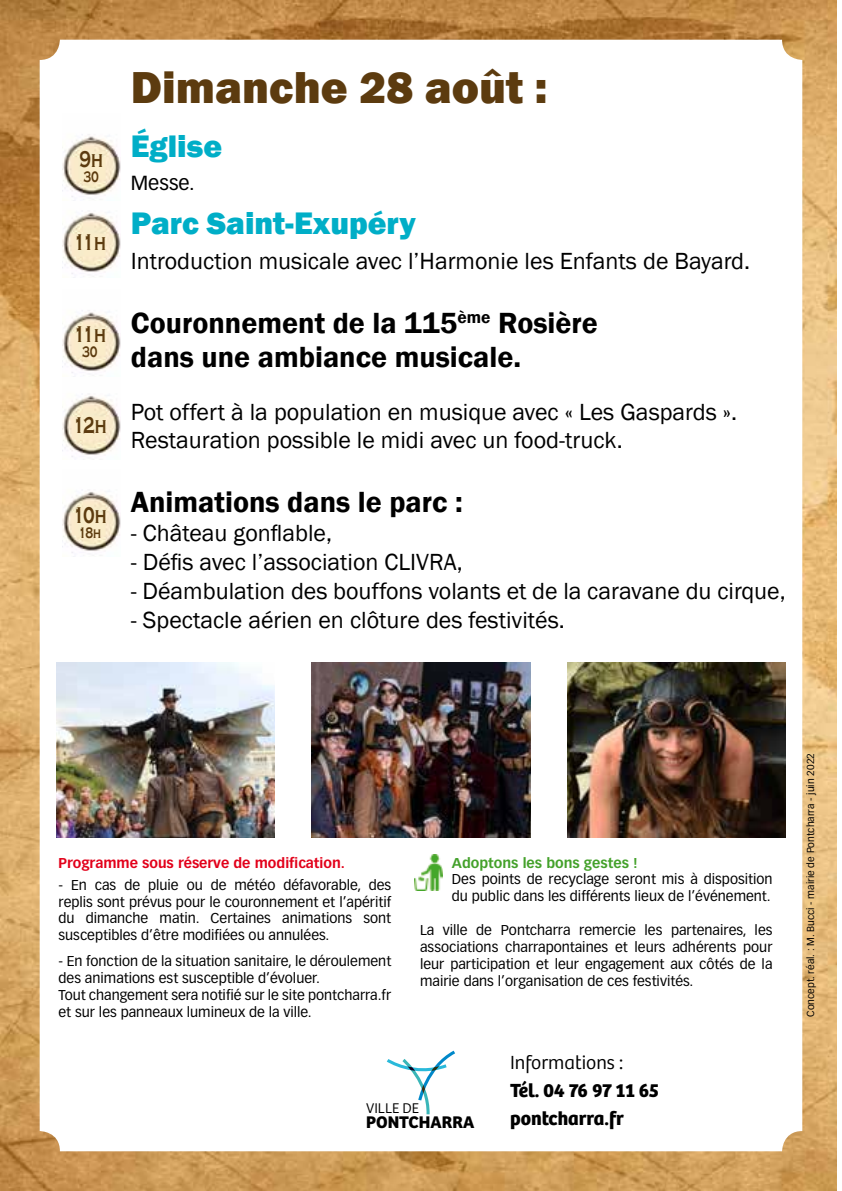
<style>
.page{position:relative;width:842px;height:1191px;background:#fff}
.page>*{position:absolute;margin:0;border:0;box-sizing:border-box;transform-origin:0 0}
.t1{font:800 46px "Franklin Gothic";color:#5c3b0f}
.t2{font:800 32px "Franklin Gothic";color:#00aec7}
.t3{font:600 30px/34px "Franklin Gothic";color:#000}
.t4{font:24px/28.8px "Franklin Gothic";color:#000}
.t5{font:700 23.4px "Copperplate Gothic";color:#5c3b0f;scale:.7 1}
.t6{font:20px "Vectora LT Pro";color:#000}
.t7{font:700 19.8px/27.4px "Bree";color:#000}
.t8{font:300 19.8px "Bree";color:#000}
.t9{font:700 17.4px "Bree";color:#000}
.t10{font:700 15.6px "Copperplate Gothic";color:#5c3b0f;scale:.7 1}
.t11{font:300 14.6px "Bree";color:#000}
.t12{font:14px/16.8px "Vectora LT Pro";color:#000;text-align:justify}
.t13{font:700 14px "Vectora LT Pro";color:#e2001a}
.t14{font:700 14px "Vectora LT Pro";color:#44a12b}
.t15{font:10px "Vectora LT Pro";color:#000}
</style>
<div class="page">
<img style="left:0;top:0;width:837px;height:1191px">
<div style="left:40px;top:40px;width:762px;height:1111px;background:#fff;border-radius:20px"></div>
<img style="left:415px;top:854px;width:27px;height:37px">
<img style="left:312px;top:662px;width:218px;height:176px">
<img style="left:567px;top:662px;width:218px;height:176px">
<svg style="left:386px;top:1050px;width:69px;height:65px"></svg>
<img style="left:57px;top:662px;width:218px;height:176px">
<img style="left:62px;top:376px;width:58px;height:81px">
<img style="left:62px;top:310px;width:58px;height:63px">
<img style="left:62px;top:200px;width:58px;height:74px">
<img style="left:62px;top:134px;width:58px;height:63px">
<img style="left:62px;top:491px;width:58px;height:62px">
<h3 class="t5" style="left:79px;top:146px;width:35px">9h</h3>
<p class="t10" style="left:83px;top:168px;width:24px">30</p>
<h3 class="t5" style="left:74px;top:229px;width:48px">11h</h3>
<h3 class="t5" style="left:74px;top:321px;width:48px">11h</h3>
<p class="t10" style="left:82px;top:343px;width:24px">30</p>
<h3 class="t5" style="left:73px;top:412px;width:50px">12h</h3>
<h3 class="t5" style="left:73px;top:502px;width:50px">10h</h3>
<p class="t10" style="left:79px;top:524px;width:34px">18h</p>
<h1 class="t1" style="left:131px;top:57px;width:418px">Dimanche 28 août :</h1>
<h2 class="t2" style="left:131px;top:125px;width:93px">Église</h2>
<h3 class="t6" style="left:131px;top:171px;width:65px">Messe.</h3>
<h2 class="t2" style="left:131px;top:202px;width:286px">Parc Saint-Exupéry</h2>
<h3 class="t4" style="left:131px;top:247px;width:621px">Introduction musicale avec l’Harmonie les Enfants de Bayard.</h3>
<h3 class="t3" style="left:131px;top:306px;width:469px">Couronnement de la 115<sup>ème</sup> Rosière dans une ambiance musicale.</h3>
<h3 class="t4" style="left:131px;top:398px;width:608px">Pot offert à la population en musique avec « Les Gaspards ».<br>Restauration possible le midi avec un food-truck.</h3>
<h3 class="t3" style="left:131px;top:486px;width:333px">Animations dans le parc :</h3>
<h3 class="t4" style="left:131px;top:519px;width:203px">- Château gonflable,</h3>
<h3 class="t4" style="left:131px;top:548px;width:334px">- Défis avec l’association CLIVRA,</h3>
<h3 class="t4" style="left:131px;top:577px;width:656px">- Déambulation des bouffons volants et de la caravane du cirque,</h3>
<h3 class="t4" style="left:131px;top:606px;width:435px">- Spectacle aérien en clôture des festivités.</h3>
<p class="t13" style="left:59px;top:854px;width:288px">Programme sous réserve de modification.</p>
<p class="t12" style="left:59px;top:876px;width:334px">- En cas de pluie ou de météo défavorable, des replis sont prévus pour le couronnement et l’apéritif du dimanche matin. Certaines animations sont susceptibles d’être modifiées ou annulées.</p>
<p class="t12" style="left:59px;top:952px;width:334px;text-align:left">- En fonction de la situation sanitaire, le déroulement des animations est susceptible d’évoluer.<br>Tout changement sera notifié sur le site pontcharra.fr et sur les panneaux lumineux de la ville.</p>
<p class="t14" style="left:452px;top:854px;width:187px">Adoptons les bons gestes !</p>
<p class="t12" style="left:452px;top:871px;width:322px">Des points de recyclage seront mis à disposition du public dans les différents lieux de l’événement.</p>
<p class="t12" style="left:420px;top:921px;width:354px">La ville de Pontcharra remercie les partenaires, les associations charrapontaines et leurs adhérents pour leur participation et leur engagement aux côtés de la mairie dans l’organisation de ces festivités.</p>
<p class="t11" style="left:366px;top:1100px;width:55px">VILLE DE</p>
<p class="t9" style="left:366px;top:1112px;width:110px">PONTCHARRA</p>
<h3 class="t8" style="left:510px;top:1051px;width:115px">Informations :</h3>
<h3 class="t7" style="left:510px;top:1077px;width:151px">Tél. 04 76 97 11 65 pontcharra.fr</h3>
<p class="t15" style="left:805px;top:1016px;width:265px;rotate:-90deg">Concept. réal. : M. Bucci - mairie de Pontcharra - juin 2022</p>
</div>
